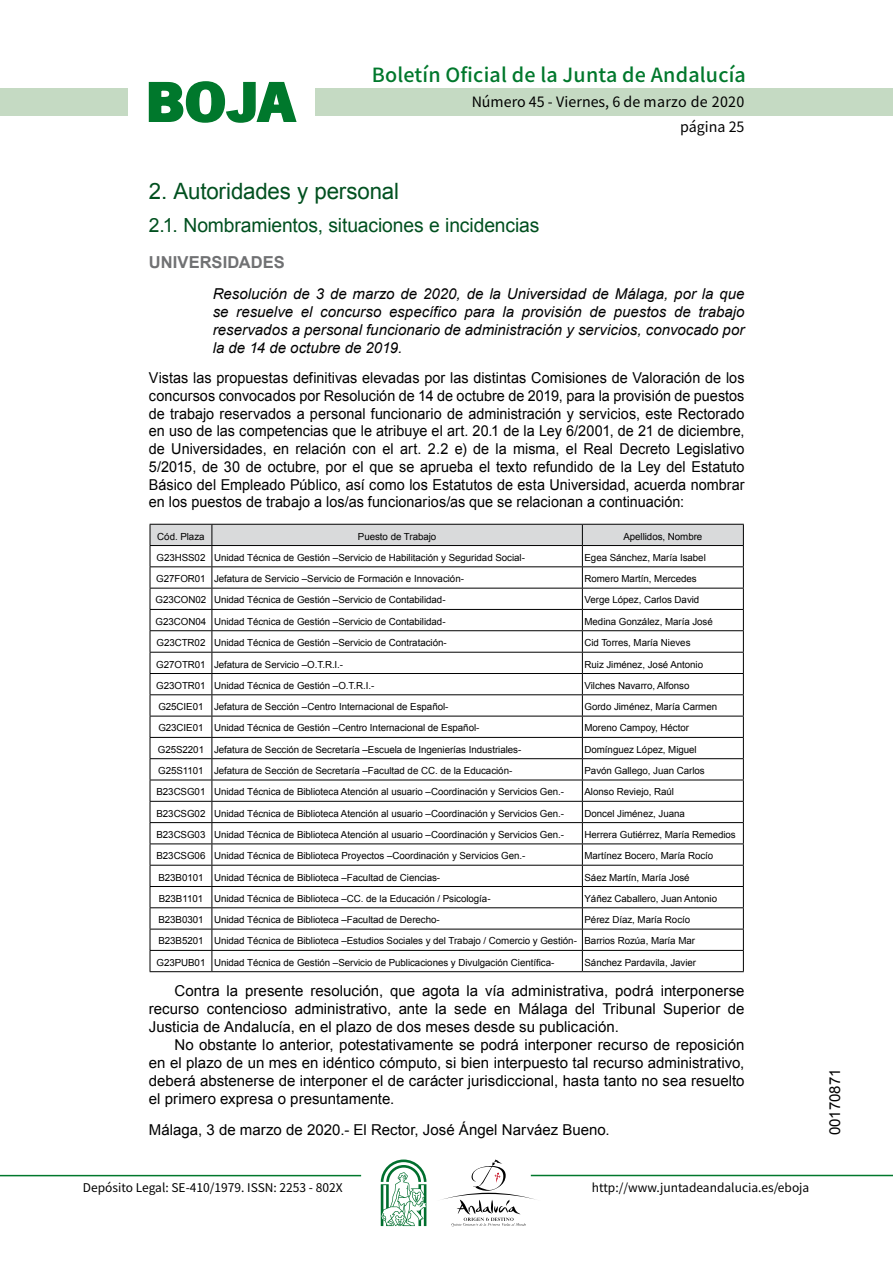
<style>
.page{position:relative;width:893px;height:1263px;background:#fff}
.page>*{position:absolute;margin:0;border:0;box-sizing:border-box;transform-origin:0 0}
.t1{font:700 57.75px "News Got T";color:#00782c;scale:1.14 1}
.t2{font:22.5px "Arial";letter-spacing:-.01em;color:#00501f}
.t3{font:19.5px "Arial";letter-spacing:-.01em;color:#00501f}
.t4{font:500 19.5px "Noto Sans HK";letter-spacing:.01em;color:#00782c}
.t5{font:700 16.5px "Arial";letter-spacing:.005em;color:#707173}
.t6{font:15px/17.7px "Arial";color:#000;text-align:justify;scale:.96 1}
.t7{font:15px/18px "Arial";color:#000;text-align:justify}
.t8{font:italic 15px/18px "Arial";color:#000;text-align:justify}
.t9{font:14.25px/24.5px "Noto Sans HK";color:#000;text-align:right}
.t10{font:12px "Noto Sans HK";color:#000}
.t11{font:9.75px/21.3px "Arial";letter-spacing:-.005em;color:#000}
</style>
<div class="page">
<div style="left:315px;top:88px;width:577px;height:28px;background:#c5dac3"></div>
<div style="left:0;top:88px;width:128px;height:28px;background:#c5dac3"></div>
<hr style="left:0;top:1175px;width:361px;height:1px;background:#00782c">
<hr style="left:531px;top:1175px;width:361px;height:1px;background:#00782c">
<svg style="left:148px;top:81px;width:149px;height:42px"></svg>
<svg style="left:442px;top:1159px;width:100px;height:67px"></svg>
<svg style="left:381px;top:1160px;width:45px;height:66px"></svg>
<svg style="left:150px;top:524px;width:594px;height:447px"></svg>
<hr style="left:150px;top:971px;width:62px;height:1px;background:#000">
<hr style="left:212px;top:971px;width:370px;height:1px;background:#000">
<hr style="left:582px;top:971px;width:161px;height:1px;background:#000">
<h1 class="t1" style="left:145px;top:68px;width:133px">BOJA</h1>
<h3 class="t4" style="left:372px;top:64px;width:375px">Boletín Oficial de la Junta de Andalucía</h3>
<h3 class="t9" style="left:471px;top:90px;width:274px">Número 45 - Viernes, 6 de marzo de 2020 página 25</h3>
<h2 class="t2" style="left:149px;top:177px;width:252px">2. Autoridades y personal</h2>
<h3 class="t3" style="left:149px;top:212px;width:392px">2.1. Nombramientos, situaciones e incidencias</h3>
<h3 class="t5" style="left:149px;top:251px;width:137px">UNIVERSIDADES</h3>
<p class="t8" style="left:213px;top:285px;width:533px">Resolución de 3 de marzo de 2020, de la Universidad de Málaga, por la que se resuelve el concurso específico para la provisión de puestos de trabajo reservados a personal funcionario de administración y servicios, convocado por la de 14 de octubre de 2019.</p>
<p class="t6" style="left:149px;top:369px;width:622px">Vistas las propuestas definitivas elevadas por las distintas Comisiones de Valoración de los concursos convocados por Resolución de 14 de octubre de 2019, para la provisión de puestos de trabajo reservados a personal funcionario de administración y servicios, este Rectorado en uso de las competencias que le atribuye el art. 20.1 de la Ley 6/2001, de 21 de diciembre, de Universidades, en relación con el art. 2.2 e) de la misma, el Real Decreto Legislativo 5/2015, de 30 de octubre, por el que se aprueba el texto refundido de la Ley del Estatuto Básico del Empleado Público, así como los Estatutos de esta Universidad, acuerda nombrar en los puestos de trabajo a los/as funcionarios/as que se relacionan a continuación:</p>
<p class="t11" style="left:157px;top:526px;width:49px">Cód. Plaza</p>
<p class="t11" style="left:358px;top:526px;width:80px">Puesto de Trabajo</p>
<p class="t11" style="left:623px;top:526px;width:80px">Apellidos, Nombre</p>
<p class="t11" style="left:156px;top:547px;width:370px">G23HSS02 Unidad Técnica de Gestión –Servicio de Habilitación y Seguridad Social-</p>
<p class="t11" style="left:584px;top:547px;width:123px">Egea Sánchez, María Isabel</p>
<p class="t11" style="left:156px;top:568px;width:309px">G27FOR01 Jefatura de Servicio –Servicio de Formación e Innovación-</p>
<p class="t11" style="left:584px;top:568px;width:114px">Romero Martín, Mercedes</p>
<p class="t11" style="left:156px;top:589px;width:291px">G23CON02 Unidad Técnica de Gestión –Servicio de Contabilidad-</p>
<p class="t11" style="left:584px;top:589px;width:116px">Verge López, Carlos David</p>
<p class="t11" style="left:156px;top:611px;width:291px">G23CON04 Unidad Técnica de Gestión –Servicio de Contabilidad-</p>
<p class="t11" style="left:584px;top:611px;width:130px">Medina González, María José</p>
<p class="t11" style="left:156px;top:632px;width:292px">G23CTR02 Unidad Técnica de Gestión –Servicio de Contratación-</p>
<p class="t11" style="left:584px;top:632px;width:107px">Cid Torres, María Nieves</p>
<p class="t11" style="left:156px;top:654px;width:188px">G27OTR01 Jefatura de Servicio –O.T.R.I.-</p>
<p class="t11" style="left:584px;top:654px;width:120px">Ruiz Jiménez, José Antonio</p>
<p class="t11" style="left:156px;top:675px;width:219px">G23OTR01 Unidad Técnica de Gestión –O.T.R.I.-</p>
<p class="t11" style="left:584px;top:675px;width:106px">Vilches Navarro, Alfonso</p>
<p class="t11" style="left:158px;top:696px;width:291px">G25CIE01 Jefatura de Sección –Centro Internacional de Español-</p>
<p class="t11" style="left:584px;top:696px;width:134px">Gordo Jiménez, María Carmen</p>
<p class="t11" style="left:158px;top:717px;width:322px">G23CIE01 Unidad Técnica de Gestión –Centro Internacional de Español-</p>
<p class="t11" style="left:584px;top:717px;width:106px">Moreno Campoy, Héctor</p>
<p class="t11" style="left:158px;top:739px;width:365px">G25S2201 Jefatura de Sección de Secretaría –Escuela de Ingenierías Industriales-</p>
<p class="t11" style="left:584px;top:739px;width:114px">Domínguez López, Miguel</p>
<p class="t11" style="left:158px;top:760px;width:355px">G25S1101 Jefatura de Sección de Secretaría –Facultad de CC. de la Educación-</p>
<p class="t11" style="left:584px;top:760px;width:122px">Pavón Gallego, Juan Carlos</p>
<p class="t11" style="left:156px;top:781px;width:409px">B23CSG01 Unidad Técnica de Biblioteca Atención al usuario –Coordinación y Servicios Gen.-</p>
<p class="t11" style="left:584px;top:781px;width:91px">Alonso Reviejo, Raúl</p>
<p class="t11" style="left:156px;top:803px;width:409px">B23CSG02 Unidad Técnica de Biblioteca Atención al usuario –Coordinación y Servicios Gen.-</p>
<p class="t11" style="left:584px;top:803px;width:102px">Doncel Jiménez, Juana</p>
<p class="t11" style="left:156px;top:824px;width:409px">B23CSG03 Unidad Técnica de Biblioteca Atención al usuario –Coordinación y Servicios Gen.-</p>
<p class="t11" style="left:584px;top:824px;width:153px">Herrera Gutiérrez, María Remedios</p>
<p class="t11" style="left:156px;top:845px;width:370px">B23CSG06 Unidad Técnica de Biblioteca Proyectos –Coordinación y Servicios Gen.-</p>
<p class="t11" style="left:584px;top:845px;width:130px">Martínez Bocero, María Rocío</p>
<p class="t11" style="left:158px;top:867px;width:283px">B23B0101 Unidad Técnica de Biblioteca –Facultad de Ciencias-</p>
<p class="t11" style="left:584px;top:867px;width:107px">Sáez Martín, María José</p>
<p class="t11" style="left:159px;top:888px;width:333px">B23B1101 Unidad Técnica de Biblioteca –CC. de la Educación / Psicología-</p>
<p class="t11" style="left:584px;top:888px;width:134px">Yáñez Caballero, Juan Antonio</p>
<p class="t11" style="left:158px;top:909px;width:283px">B23B0301 Unidad Técnica de Biblioteca –Facultad de Derecho-</p>
<p class="t11" style="left:156px;top:909px;width:540px;text-indent:428px">Pérez Díaz, María Rocío<br>B23B5201 Unidad Técnica de Biblioteca –Estudios Sociales y del Trabajo / Comercio y Gestión- Barrios Rozúa, María Mar<br>G23PUB01 Unidad Técnica de Gestión –Servicio de Publicaciones y Divulgación Científica-</p>
<p class="t11" style="left:584px;top:952px;width:113px">Sánchez Pardavila, Javier</p>
<p class="t7" style="left:149px;top:982px;width:597px;text-indent:26px">Contra la presente resolución, que agota la vía administrativa, podrá interponerse recurso contencioso administrativo, ante la sede en Málaga del Tribunal Superior de Justicia de Andalucía, en el plazo de dos meses desde su publicación.</p>
<p class="t7" style="left:149px;top:1036px;width:597px;text-indent:26px">No obstante lo anterior, potestativamente se podrá interponer recurso de reposición en el plazo de un mes en idéntico cómputo, si bien interpuesto tal recurso administrativo, deberá abstenerse de interponer el de carácter jurisdiccional, hasta tanto no sea resuelto el primero expresa o presuntamente.</p>
<h3 class="t7" style="left:149px;top:1121px;width:462px">Málaga, 3 de marzo de 2020.- El Rector, José Ángel Narváez Bueno.</h3>
<p class="t10" style="left:83px;top:1181px;width:261px">Depósito Legal: SE-410/1979. ISSN: 2253 - 802X</p>
<p class="t10" style="left:592px;top:1181px;width:219px">http://www.juntadeandalucia.es/eboja</p>
<h3 class="t7" style="left:826px;top:1135px;width:68px;rotate:-90deg">00170871</h3>
</div>
